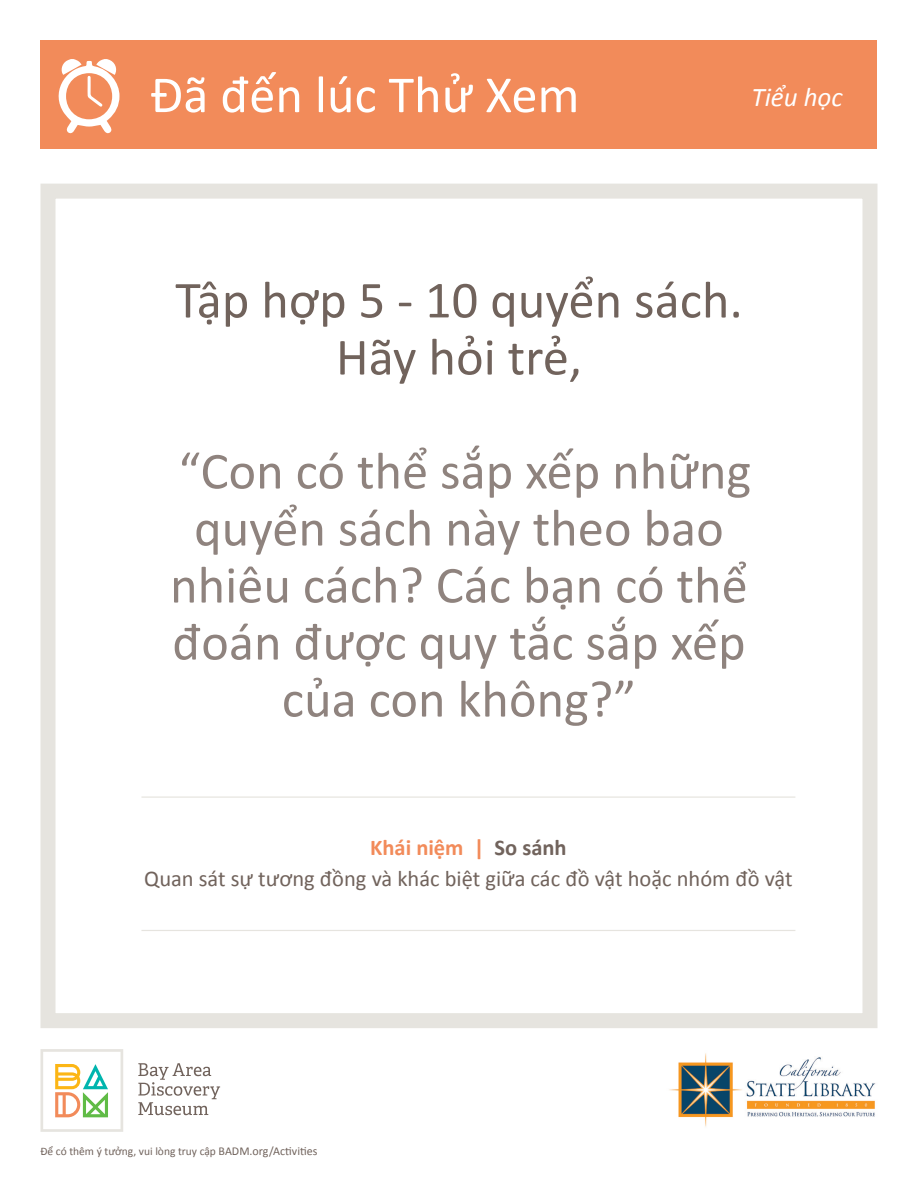
<style>
.page{position:relative;width:918px;height:1188px;background:#fff}
.page>*{position:absolute;margin:0;border:0;box-sizing:border-box;transform-origin:0 0}
.t1{font:52.5px/57px "Calibri";color:#8f837e;text-align:center}
.t2{font:52.5px/57px "Calibri";color:#71635c;text-align:center}
.t3{font:52.5px "Calibri";color:#fff}
.t4{font:italic 27px "Calibri";color:#fff}
.t5{font:22.5px/31.5px "Calibri";color:#71635c;text-align:center}
.t6{font:11.55px "Calibri";color:#71635c}
.s1{font-weight:700;color:#f28b5a}
.s2{font-weight:700}
.s3{font-size:12px}
</style>
<div class="page">
<div style="left:40px;top:184px;width:838px;height:844px;border:15px solid #e6e4df"></div>
<div style="left:40px;top:40px;width:838px;height:109px;background:#f28b5a"></div>
<svg style="left:58px;top:59px;width:62px;height:75px"></svg>
<hr style="left:141px;top:796px;width:654px;height:2px;background:#e6e4df">
<hr style="left:141px;top:930px;width:654px;height:1px;background:#e6e4df">
<svg style="left:138px;top:1063px;width:82px;height:52px"></svg>
<svg style="left:40px;top:1049px;width:83px;height:83px"></svg>
<img style="left:669px;top:1053px;width:207px;height:74px">
<p class="t3" style="left:150px;top:58px;width:431px">Đã đến lúc Thử Xem</p>
<p class="t4" style="left:752px;top:78px;width:93px">Tiểu học</p>
<p class="t2" style="left:175px;top:270px;width:569px">Tập hợp 5 - 10 quyển sách.<br>Hãy hỏi trẻ,</p>
<p class="t1" style="left:170px;top:441px;width:583px">“Con có thể sắp xếp những quyển sách này theo bao nhiêu cách? Các bạn có thể đoán được quy tắc sắp xếp của con không?”</p>
<p class="t5" style="left:144px;top:831px;width:650px"><span class="s1">Khái niệm |</span> <span class="s2">So sánh<br></span>Quan sát sự tương đồng và khác biệt giữa các đồ vật hoặc nhóm đồ vật</p>
<p class="t6" style="left:40px;top:1143px;width:278px">Để có thêm ý tưởng, vui lòng truy cập <span class="s3">BADM.org/Activities</span></p>
</div>
